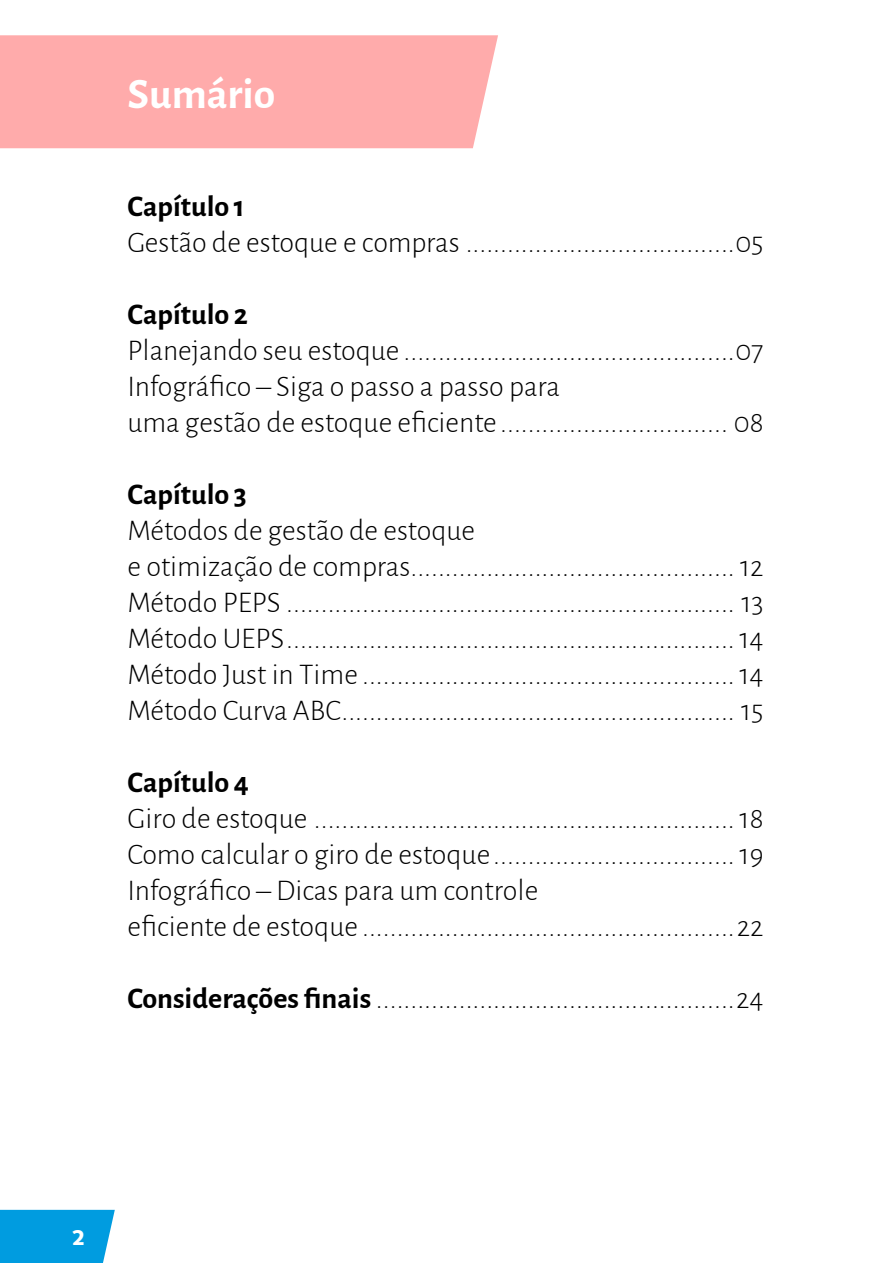
<style>
.page{position:relative;width:893px;height:1263px;background:#fff}
.page>*{position:absolute;margin:0;border:0;box-sizing:border-box;transform-origin:0 0}
.t1{font:700 43.5px "Alegreya Sans";color:#fff}
.t2{font:300 30px/36px "Alegreya Sans";color:#000}
.t3{font:700 30px "Alegreya Sans";color:#000}
.t4{font:900 21px "Campuni";color:#fff}
.s1{font-weight:700}
</style>
<div class="page">
<div style="left:0;top:35px;width:498px;height:113px;background:#ffabab"></div>
<div style="left:0;top:1210px;width:115px;height:53px;background:#009ce0"></div>
<h1 class="t1" style="left:128px;top:62px;width:149px">Sumário</h1>
<p class="t3" style="left:128px;top:185px;width:119px">Capítulo 1</p>
<p class="t2" style="left:128px;top:224px;width:637px">Gestão de estoque e compras .......................................05</p>
<p class="t3" style="left:128px;top:293px;width:122px">Capítulo 2</p>
<p class="t2" style="left:128px;top:332px;width:638px">Planejando seu estoque ................................................07<br>Infográfico – Siga o passo a passo para<br>uma gestão de estoque eficiente................................. 08</p>
<p class="t3" style="left:128px;top:473px;width:121px">Capítulo 3</p>
<p class="t2" style="left:128px;top:512px;width:637px">Métodos de gestão de estoque<br>e otimização de compras............................................... 12<br>Método PEPS ................................................................. 13<br>Método UEPS.................................................................14<br>Método Just in Time ......................................................14<br>Método Curva ABC......................................................... 15</p>
<p class="t3" style="left:128px;top:761px;width:123px">Capítulo 4</p>
<p class="t2" style="left:128px;top:800px;width:638px">Giro de estoque ............................................................. 18<br>Como calcular o giro de estoque................................... 19<br>Infográfico – Dicas para um controle<br>eficiente de estoque ......................................................22</p>
<p class="t2" style="left:128px;top:980px;width:637px"><span class="s1">Considerações finais</span> ....................................................24</p>
<p class="t4" style="left:72px;top:1223px;width:14px">2</p>
</div>
